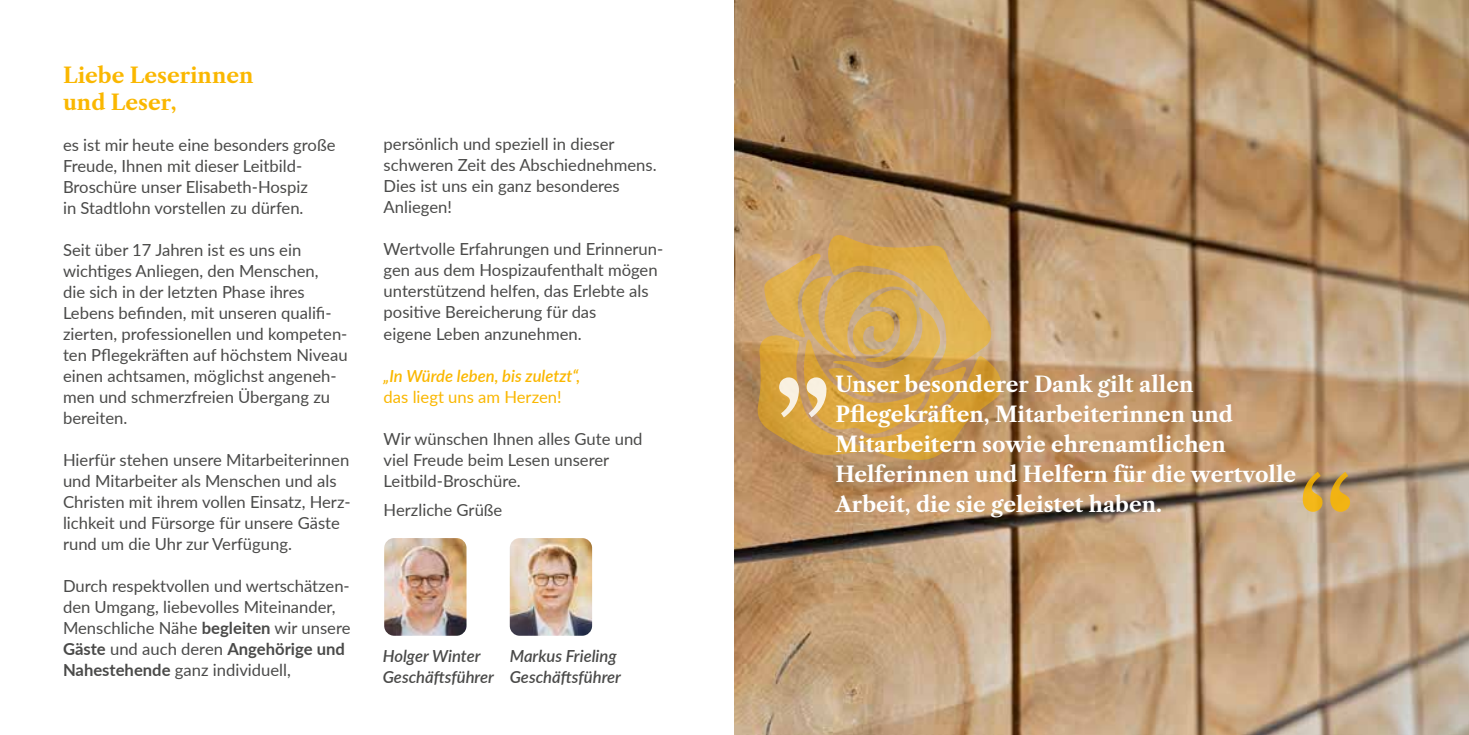
<style>
.page{position:relative;width:1469px;height:735px;background:#fff}
.page>*{position:absolute;margin:0;border:0;box-sizing:border-box;transform-origin:0 0}
.t1{font:700 21px/29.8px "Libre Caslon Text";color:#fff}
.t2{font:700 21px/26.2px "Libre Caslon Text";color:#fab700}
.t3{font:16.62px/21px "Lato";color:#4a4a49}
.t4{font:italic 600 16.62px/21px "Lato";color:#4a4a49}
.t5{font:italic 600 16.62px "Lato";color:#fab700}
.t6{font:16.62px "Lato";color:#fab700}
.s1{font-weight:700}
</style>
<div class="page">
<img style="left:384px;top:538px;width:82px;height:97px">
<img style="left:734px;top:0;width:734px;height:734px">
<svg style="left:1302px;top:471px;width:47px;height:40px;background:#c49a42"></svg>
<svg style="left:756px;top:233px;width:246px;height:228px;background:#d0a357"></svg>
<svg style="left:779px;top:377px;width:47px;height:40px;background:#e4c591"></svg>
<img style="left:510px;top:538px;width:82px;height:97px">
<p class="t2" style="left:63px;top:63px;width:192px">Liebe Leserinnen und Leser,</p>
<p class="t3" style="left:63px;top:133px;width:274px">es ist mir heute eine besonders große Freude, Ihnen mit dieser Leitbild-Broschüre unser Elisabeth-Hospiz<br>in Stadtlohn vorstellen zu dürfen.</p>
<p class="t3" style="left:63px;top:238px;width:286px">Seit über 17 Jahren ist es uns ein wichtiges Anliegen, den Menschen,<br>die sich in der letzten Phase ihres Lebens befinden, mit unseren qualifi&shy;zierten, professionellen und kompeten&shy;ten Pflegekräften auf höchstem Niveau einen achtsamen, möglichst angeneh&shy;men und schmerzfreien Übergang zu bereiten.</p>
<p class="t3" style="left:63px;top:448px;width:289px">Hierfür stehen unsere Mitarbeiterinnen und Mitarbeiter als Menschen und als Christen mit ihrem vollen Einsatz, Herz&shy;lichkeit und Fürsorge für unsere Gäste rund um die Uhr zur Verfügung.</p>
<p class="t3" style="left:63px;top:574px;width:289px">Durch respektvollen und wertschätzen&shy;den Umgang, liebevolles Miteinander, Menschliche Nähe <span class="s1">begleiten</span> wir unsere <span class="s1">Gäste</span> und auch deren <span class="s1">Angehörige und Nahestehende</span> ganz individuell,</p>
<p class="t3" style="left:383px;top:133px;width:274px">persönlich und speziell in dieser schweren Zeit des Abschiednehmens.<br>Dies ist uns ein ganz besonderes<br>Anliegen!</p>
<p class="t3" style="left:383px;top:238px;width:281px">Wertvolle Erfahrungen und Erinnerun&shy;gen aus dem Hospizaufenthalt mögen unterstützend helfen, das Erlebte als positive Bereicherung für das<br>eigene Leben anzunehmen.</p>
<p class="t5" style="left:383px;top:363px;width:198px">„In Würde leben, bis zuletzt“,</p>
<p class="t6" style="left:383px;top:384px;width:179px">das liegt uns am Herzen!</p>
<p class="t3" style="left:383px;top:427px;width:260px">Wir wünschen Ihnen alles Gute und viel Freude beim Lesen unserer<br>Leitbild-Broschüre.</p>
<p class="t3" style="left:383px;top:499px;width:120px">Herzliche Grüße</p>
<p class="t4" style="left:383px;top:644px;width:113px">Holger Winter<br>Geschäftsführer</p>
<p class="t4" style="left:510px;top:644px;width:113px">Markus Frieling<br>Geschäftsführer</p>
<p class="t1" style="left:835px;top:370px;width:462px">Unser besonderer Dank gilt allen Pflegekräften, Mitarbeiterinnen und Mitarbeitern sowie ehrenamtlichen Helferinnen und Helfern für die wertvolle Arbeit, die sie geleistet haben.</p>
</div>
